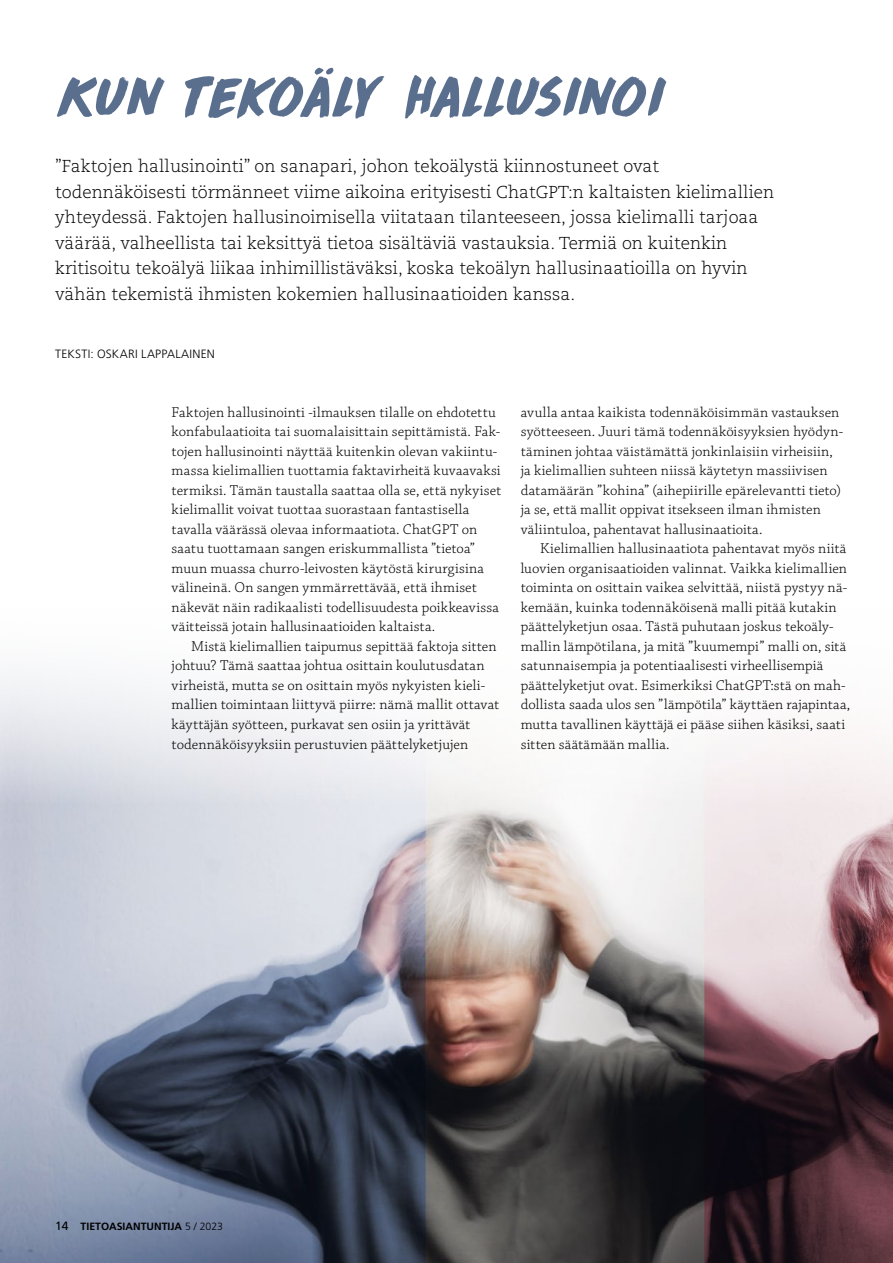
<style>
.page{position:relative;width:893px;height:1263px;background:#fff}
.page>*{position:absolute;margin:0;border:0;box-sizing:border-box;transform-origin:0 0}
.OTSIKKO{font:51px "DK Drop Dead Gorgeous";letter-spacing:-.06em;color:#5a6f8e}
.INGRESSI{font:300 17.25px/25.5px "Caecilia LT Std";color:#000}
.SIS_LEIPIS{font:300 15px/19.5px "Chaparral Pro";letter-spacing:.015em;color:#000}
.LEIPIS{font:300 15px/19.5px "Chaparral Pro";letter-spacing:.015em;color:#000}
.TEKIJÄ{font:300 12px "Frutiger LT Std";letter-spacing:.02em;color:#000}
.t1{font:700 10.5px "Frutiger LT Std";color:#000}
.s1{font-weight:400;font-size:12px}
.s2{font-weight:300}
</style>
<div class="page">
<img style="left:0;top:676px;width:893px;height:587px">
<p class="OTSIKKO" style="left:55px;top:63px;width:613px">KUN TEKOÄLY HALLUSINOI</p>
<p class="INGRESSI" style="left:55px;top:154px;width:720px">”Faktojen hallusinointi” on sanapari, johon tekoälystä kiinnostuneet ovat todennäköisesti törmänneet viime aikoina erityisesti ChatGPT:n kaltaisten kielimallien yhteydessä. Faktojen hallusinoimisella viitataan tilanteeseen, jossa kielimalli tarjoaa väärää, valheellista tai keksittyä tietoa sisältäviä vastauksia. Termiä on kuitenkin kritisoitu tekoälyä liikaa inhimillistäväksi, koska tekoälyn hallusinaatioilla on hyvin vähän tekemistä ihmisten kokemien hallusinaatioiden kanssa.</p>
<p class="TEKIJÄ" style="left:55px;top:347px;width:161px">TEKSTI: OSKARI LAPPALAINEN</p>
<p class="LEIPIS" style="left:172px;top:403px;width:331px">Faktojen hallusinointi -ilmauksen tilalle on ehdotettu konfabulaatioita tai suomalaisittain sepittämistä. Fak&shy;tojen hallusinointi näyttää kuitenkin olevan vakiintu&shy;massa kielimallien tuottamia faktavirheitä kuvaavaksi termiksi. Tämän taustalla saattaa olla se, että nykyiset kielimallit voivat tuottaa suorastaan fantastisella tavalla väärässä olevaa informaatiota. ChatGPT on saatu tuottamaan sangen eriskummallista ”tietoa” muun muassa churro-leivosten käytöstä kirurgisina välineinä. On sangen ymmärrettävää, että ihmiset näkevät näin radikaalisti todellisuudesta poikkeavissa väitteissä jotain hallusinaatioiden kaltaista.</p>
<p class="SIS_LEIPIS" style="left:172px;top:637px;width:329px;text-indent:20px">Mistä kielimallien taipumus sepittää faktoja sitten johtuu? Tämä saattaa johtua osittain koulutusdatan virheistä, mutta se on osittain myös nykyisten kieli&shy;mallien toimintaan liittyvä piirre: nämä mallit ottavat käyttäjän syötteen, purkavat sen osiin ja yrittävät todennäköisyyksiin perustuvien päättelyketjujen</p>
<p class="SIS_LEIPIS" style="left:521px;top:403px;width:324px">avulla antaa kaikista todennäköisimmän vastauksen syötteeseen. Juuri tämä todennäköisyyksien hyödyn&shy;täminen johtaa väistämättä jonkinlaisiin virheisiin, ja kielimallien suhteen niissä käytetyn massiivisen datamäärän ”kohina” (aihepiirille epärelevantti tieto) ja se, että mallit oppivat itsekseen ilman ihmisten väliintuloa, pahentavat hallusinaatioita.</p>
<p class="SIS_LEIPIS" style="left:521px;top:540px;width:331px;text-indent:20px">Kielimallien hallusinaatiota pahentavat myös niitä luovien organisaatioiden valinnat. Vaikka kielimallien toiminta on osittain vaikea selvittää, niistä pystyy nä&shy;kemään, kuinka todennäköisenä malli pitää kutakin päättelyketjun osaa. Tästä puhutaan joskus tekoäly&shy;mallin lämpötilana, ja mitä ”kuumempi” malli on, sitä satunnaisempia ja potentiaalisesti virheellisempiä päättelyketjut ovat. Esimerkiksi ChatGPT:stä on mah&shy;dollista saada ulos sen ”lämpötila” käyttäen rajapintaa, mutta tavallinen käyttäjä ei pääse siihen käsiksi, saati sitten säätämään mallia.</p>
<p class="t1" style="left:55px;top:1220px;width:169px"><span class="s1">14</span> TIETOASIANTUNTIJA <span class="s2">5 / 2023</span></p>
</div>
